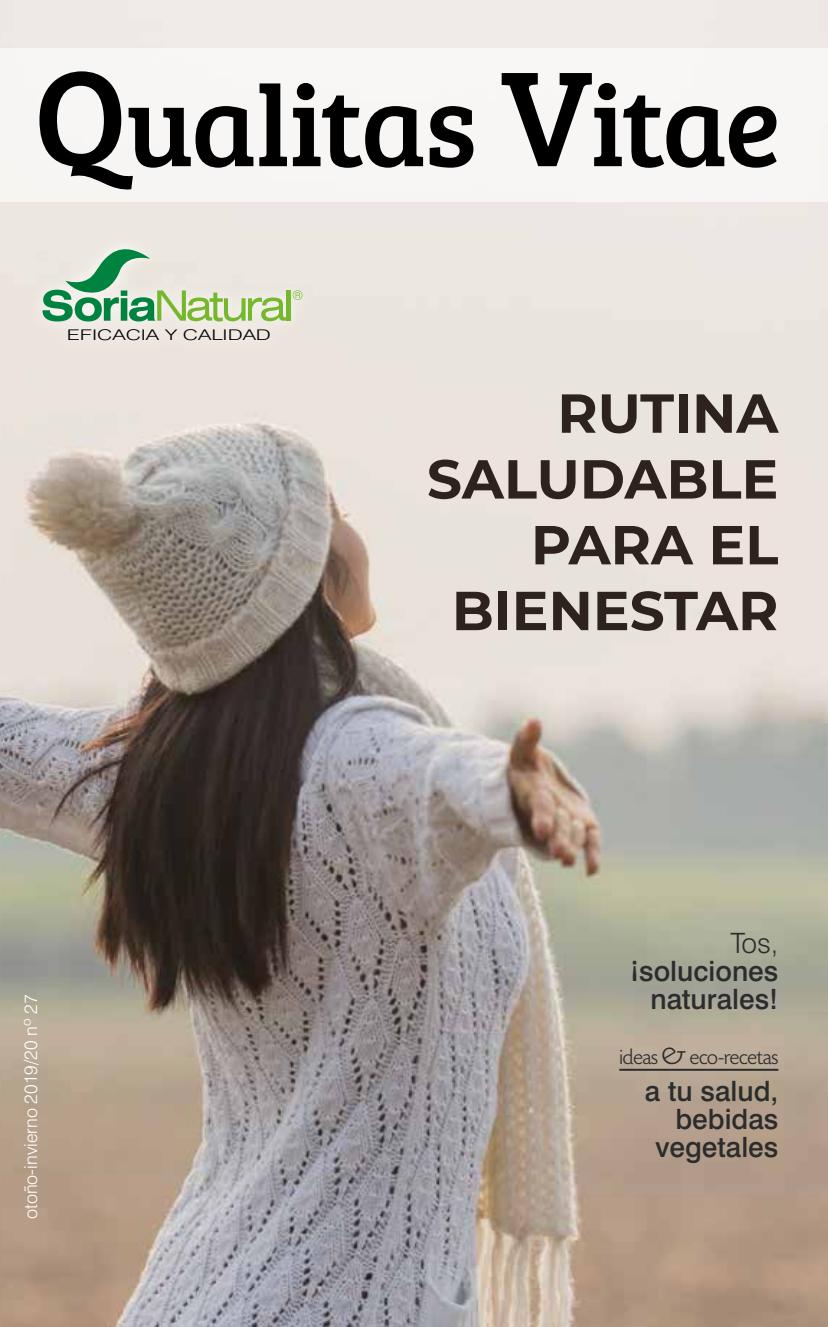
<style>
.page{position:relative;width:828px;height:1327px;background:#fff}
.page>*{position:absolute;margin:0;border:0;box-sizing:border-box;transform-origin:0 0}
.t1{font:116px "Bree Serif";letter-spacing:-.025em;color:#000}
.t2{font:700 54.8px/65.8px "Montserrat";color:#2e221f;text-align:right}
.t3{font:500 28px/28px "Swiss 721 BT";color:#2b2c2c;text-align:right}
.t4{font:300 28px "Swiss 721 BT";color:#2b2c2c}
.t5{font:300 22px "Today SHOP";color:#2b2c2c}
.t6{font:300 18px "Swiss 721 BT";color:#fff}
.t7{font:300 14.8px "Swiss 721 BT";color:#000;scale:1.47 1}
.s1{font-size:140px}
.s2{font-size:28px}
</style>
<div class="page">
<img style="left:0;top:0;width:828px;height:1327px">
<div style="left:0;top:48px;width:828px;height:153px;background:#f8f6f5"></div>
<div style="left:28px;top:234px;width:288px;height:121px;background:#ece8df"></div>
<svg style="left:43px;top:247px;width:243px;height:74px"></svg>
<hr style="left:287px;top:290px;width:4px;height:31px;background:#76b82d">
<svg style="left:293px;top:290px;width:9px;height:10px"></svg>
<hr style="left:619px;top:1068px;width:159px;height:2px;background:#2b2c2c">
<h1 class="t1" style="left:34px;top:41px;width:748px"><span class="s1">Q</span>ualitas <span class="s1">V</span>itae</h1>
<p class="t7" style="left:67px;top:326px;width:140px">EFICACIA Y CALIDAD</p>
<p class="t6" style="left:20px;top:1219px;width:226px;rotate:-90deg">otoño-invierno 2019/20 nº 27</p>
<h2 class="t2" style="left:427px;top:378px;width:353px">RUTINA<br>SALUDABLE<br>PARA EL<br>BIENESTAR</h2>
<p class="t4" style="left:730px;top:925px;width:49px">Tos,</p>
<p class="t3" style="left:630px;top:956px;width:150px">¡soluciones naturales!</p>
<p class="t5" style="left:619px;top:1046px;width:160px">ideas <span class="s2">&amp;</span> eco-recetas</p>
<p class="t3" style="left:645px;top:1076px;width:135px">a tu salud, bebidas vegetales</p>
</div>
